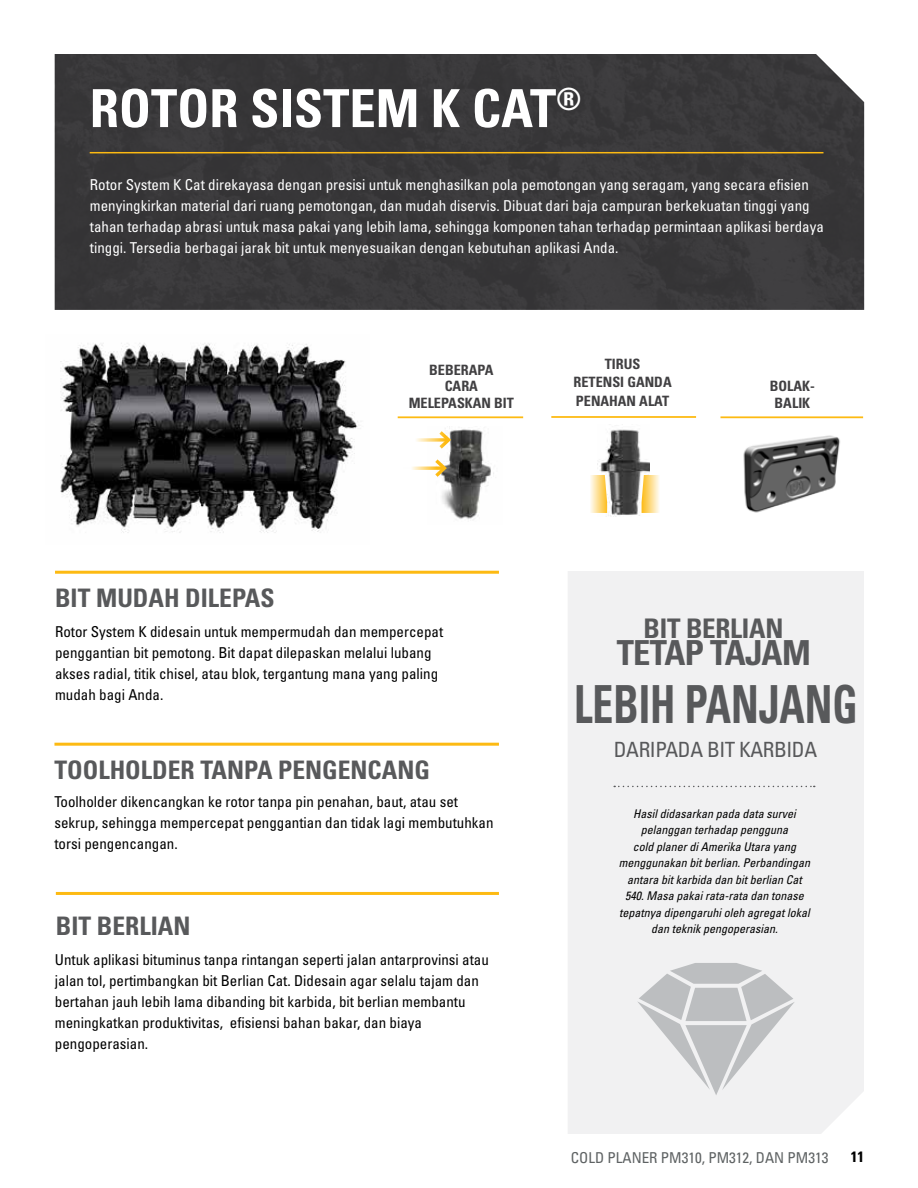
<style>
.page{position:relative;width:918px;height:1188px;background:#fff}
.page>*{position:absolute;margin:0;border:0;box-sizing:border-box;transform-origin:0 0}
.t1{font:700 condensed 52.5px "Univers LT Std";color:#fff}
.t2{font:700 condensed 52.5px "Univers LT Std";color:#58595b;scale:.79 1}
.t3{font:700 condensed 34.5px "Univers LT Std";letter-spacing:-.02em;color:#58595b}
.t4{font:700 condensed 27px "Univers LT Std";letter-spacing:-.01em;color:#58595b}
.t5{font:700 condensed 25.5px "Univers LT Std";color:#58595b}
.t6{font:condensed 21px "Univers LT Std";letter-spacing:-.02em;color:#58595b}
.t7{font:condensed 15px/21px "Univers LT Std";color:#000}
.t8{font:condensed 15px/21px "Univers LT Std";color:#fff}
.t9{font:condensed 15px "Univers LT Std";color:#5e6263}
.t10{font:700 condensed 15px "Univers LT Std";color:#000}
.t11{font:700 condensed 14.25px/18.6px "Univers LT Std";color:#414042;text-align:center}
.t12{font:italic condensed 12px/16.5px "Univers LT Std";color:#000;text-align:center}
</style>
<div class="page">
<div style="left:568px;top:571px;width:296px;height:563px;background:#f1f1f2"></div>
<svg style="left:614px;top:786px;width:201px;height:1px"></svg>
<hr style="left:54px;top:743px;width:445px;height:3px;background:#fdba12">
<hr style="left:55px;top:571px;width:444px;height:3px;background:#fdba12">
<hr style="left:56px;top:892px;width:443px;height:3px;background:#fdba12">
<svg style="left:637px;top:963px;width:158px;height:132px"></svg>
<img style="left:743px;top:435px;width:97px;height:78px">
<hr style="left:720px;top:416px;width:143px;height:2px;background:#fdba12">
<img style="left:60px;top:343px;width:298px;height:190px">
<hr style="left:551px;top:416px;width:145px;height:2px;background:#fdba12">
<img style="left:597px;top:429px;width:53px;height:87px">
<svg style="left:642px;top:475px;width:17px;height:38px"></svg>
<svg style="left:590px;top:475px;width:17px;height:38px"></svg>
<hr style="left:398px;top:416px;width:125px;height:2px;background:#fdba12">
<img style="left:442px;top:426px;width:52px;height:94px">
<svg style="left:416px;top:438px;width:20px;height:4px"></svg>
<svg style="left:436px;top:430px;width:17px;height:20px"></svg>
<svg style="left:412px;top:466px;width:20px;height:4px"></svg>
<svg style="left:432px;top:458px;width:16px;height:20px"></svg>
<div style="left:55px;top:54px;width:809px;height:256px;background:#383839"></div>
<hr style="left:90px;top:152px;width:734px;height:1px;background:#fdba12">
<h1 class="t1" style="left:90px;top:76px;width:493px">ROTOR SISTEM K CAT<sup>®</sup></h1>
<p class="t8" style="left:90px;top:174px;width:735px">Rotor System K Cat direkayasa dengan presisi untuk menghasilkan pola pemotongan yang seragam, yang secara efisien menyingkirkan material dari ruang pemotongan, dan mudah diservis. Dibuat dari baja campuran berkekuatan tinggi yang tahan terhadap abrasi untuk masa pakai yang lebih lama, sehingga komponen tahan terhadap permintaan aplikasi berdaya tinggi. Tersedia berbagai jarak bit untuk menyesuaikan dengan kebutuhan aplikasi Anda.</p>
<p class="t11" style="left:409px;top:361px;width:107px;line-height:16.5px">BEBERAPA<br>CARA<br>MELEPASKAN BIT</p>
<p class="t11" style="left:574px;top:354px;width:100px">TIRUS<br>RETENSI GANDA<br>PENAHAN ALAT</p>
<p class="t11" style="left:770px;top:377px;width:47px;line-height:17.1px">BOLAK-<br>BALIK</p>
<h3 class="t5" style="left:55px;top:582px;width:221px">BIT MUDAH DILEPAS</h3>
<p class="t7" style="left:55px;top:621px;width:390px">Rotor System K didesain untuk mempermudah dan mempercepat penggantian bit pemotong. Bit dapat dilepaskan melalui lubang akses radial, titik chisel, atau blok, tergantung mana yang paling mudah bagi Anda.</p>
<h3 class="t5" style="left:54px;top:755px;width:377px">TOOLHOLDER TANPA PENGENCANG</h3>
<p class="t7" style="left:54px;top:791px;width:441px">Toolholder dikencangkan ke rotor tanpa pin penahan, baut, atau set sekrup, sehingga mempercepat penggantian dan tidak lagi membutuhkan torsi pengencangan.</p>
<h3 class="t5" style="left:56px;top:910px;width:136px">BIT BERLIAN</h3>
<p class="t7" style="left:55px;top:949px;width:436px">Untuk aplikasi bituminus tanpa rintangan seperti jalan antarprovinsi atau jalan tol, pertimbangkan bit Berlian Cat. Didesain agar selalu tajam dan bertahan jauh lebih lama dibanding bit karbida, bit berlian membantu meningkatkan produktivitas, efisiensi bahan bakar, dan biaya pengoperasian.</p>
<h3 class="t4" style="left:644px;top:612px;width:141px">BIT BERLIAN</h3>
<h2 class="t3" style="left:617px;top:632px;width:196px">TETAP TAJAM</h2>
<h1 class="t2" style="left:574px;top:672px;width:361px">LEBIH PANJANG</h1>
<h3 class="t6" style="left:614px;top:736px;width:205px">DARIPADA BIT KARBIDA</h3>
<p class="t12" style="left:619px;top:805px;width:193px">Hasil didasarkan pada data survei pelanggan terhadap pengguna<br>cold planer di Amerika Utara yang menggunakan bit berlian. Perbandingan antara bit karbida dan bit berlian Cat 540. Masa pakai rata-rata dan tonase tepatnya dipengaruhi oleh agregat lokal dan teknik pengoperasian.</p>
<p class="t9" style="left:571px;top:1148px;width:259px">COLD PLANER PM310, PM312, DAN PM313</p>
<p class="t10" style="left:851px;top:1147px;width:15px">11</p>
</div>
